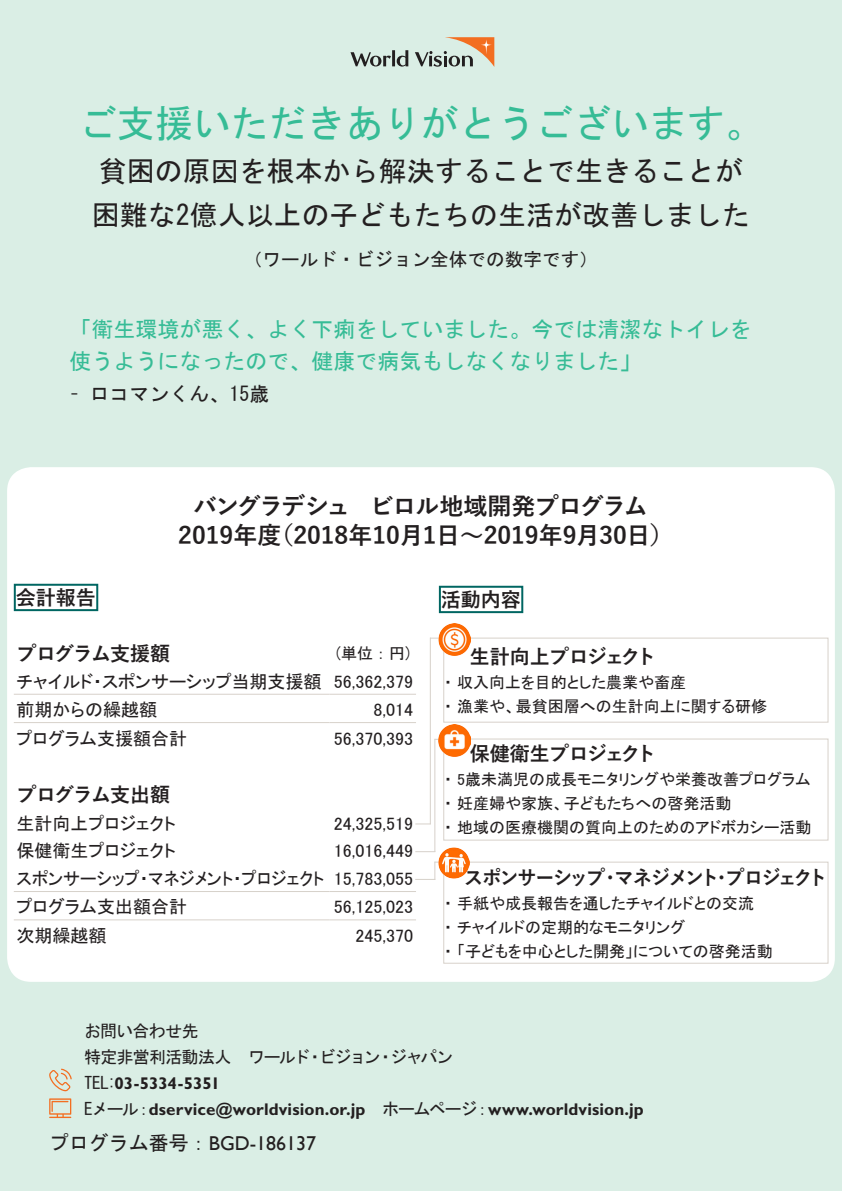
<style>
.page{position:relative;width:842px;height:1191px;background:#daeee5}
.page>*{position:absolute;margin:0;border:0;box-sizing:border-box;transform-origin:0 0}
.FY20_BC_ThankYou_C2{font:38px "MS Gothic";color:#36bc96}
.FY20_BC_ThankYou_BK{font:28px/44px "MS Gothic";color:#231f20}
.t1{font:700 24px "Yu Gothic";color:#231f20}
.t2{font:700 24px "Yu Gothic";letter-spacing:-.055em;color:#231f20}
.FY20_BC_Quote_C2{font:22px/32px "MS Gothic";color:#36bc96}
.t3{font:700 20px "Yu Gothic";letter-spacing:-.05em;color:#231f20}
.t4{font:700 20px "Yu Gothic";letter-spacing:-.08em;color:#231f20;scale:.95 1}
.t5{font:20px "Gill Sans";color:#231f20}
.Fy20_BC_Citation_BK{font:20px "MS Gothic";color:#231f20}
.FY20_BC_ThankYou_BK-2{font:18.6px "MS Gothic";color:#231f20}
.t6{font:18px "MS P Gothic";color:#231f20}
.t7{font:18px "MS P Gothic";color:#231f20;scale:.95 1}
.FY20_BC_Contacts_BK{font:700 17px "Gill Sans Std";letter-spacing:.005em;color:#231f20}
.FY20_BC_Contacts_BK-2{font:17px "MS Gothic";letter-spacing:-.05em;color:#231f20}
.t8{font:16px "MS P Gothic";color:#231f20}
.t9{font:16px "MS Gothic";color:#231f20}
.s1{font-size:24px}
.s2{font-weight:400}
.s3{font-family:"MS Gothic";font-weight:400}
.s4{font-family:"MS Gothic"}
</style>
<div class="page">
<svg style="left:350px;top:37px;width:144px;height:30px"></svg>
<div style="left:7px;top:467px;width:828px;height:514px;background:#fff;border-radius:24px"></div>
<hr style="left:434px;top:739px;width:1px;height:113px;background:#d7d1ca">
<svg style="left:415px;top:851px;width:19px;height:1px"></svg>
<svg style="left:49px;top:1098px;width:22px;height:20px"></svg>
<svg style="left:49px;top:1068px;width:23px;height:23px"></svg>
<div style="left:443px;top:637px;width:385px;height:85px;border:1px solid #d7d1ca"></div>
<div style="left:443px;top:738px;width:385px;height:102px;border:1px solid #d7d1ca"></div>
<div style="left:443px;top:861px;width:385px;height:102px;border:1px solid #d7d1ca"></div>
<hr style="left:430px;top:637px;width:1px;height:187px;background:#d7d1ca">
<svg style="left:415px;top:823px;width:15px;height:1px"></svg>
<hr style="left:14px;top:693px;width:316px;height:1px;background:#d7d1ca">
<hr style="left:330px;top:693px;width:86px;height:1px;background:#d7d1ca">
<hr style="left:14px;top:722px;width:316px;height:1px;background:#d7d1ca">
<hr style="left:330px;top:722px;width:86px;height:1px;background:#d7d1ca">
<hr style="left:14px;top:891px;width:316px;height:1px;background:#d7d1ca">
<hr style="left:330px;top:891px;width:86px;height:1px;background:#d7d1ca">
<hr style="left:14px;top:919px;width:316px;height:1px;background:#d7d1ca">
<hr style="left:330px;top:919px;width:86px;height:1px;background:#d7d1ca">
<div style="left:14px;top:584px;width:84px;height:27px;border:2px solid #006662"></div>
<div style="left:439px;top:586px;width:84px;height:27px;border:2px solid #006662"></div>
<img style="left:439px;top:624px;width:32px;height:31px">
<img style="left:439px;top:724px;width:32px;height:32px">
<svg style="left:415px;top:861px;width:39px;height:19px"></svg>
<img style="left:439px;top:848px;width:30px;height:30px">
<p class="FY20_BC_ThankYou_C2" style="left:79px;top:104px;width:686px">ご支援いただきありがとうございます。</p>
<p class="FY20_BC_ThankYou_BK" style="left:92px;top:149px;width:660px">貧困の原因を根本から解決することで生きることが困難な2億人以上の子どもたちの生活が改善しました</p>
<p class="FY20_BC_ThankYou_BK-2" style="left:244px;top:250px;width:356px">（ワールド・ビジョン全体での数字です）</p>
<p class="FY20_BC_Quote_C2" style="left:69px;top:313px;width:683px">「衛生環境が悪く、よく下痢をしていました。今では清潔なトイレを使うようになったので、健康で病気もしなくなりました<span class="s1">」</span></p>
<p class="Fy20_BC_Citation_BK" style="left:69px;top:384px;width:202px">– ロコマンくん、15歳</p>
<p class="t2" style="left:193px;top:492px;width:456px">バングラデシュ　ビロル地域開発プログラム</p>
<p class="t1" style="left:178px;top:521px;width:497px">2019年度（2018年10月1日～2019年9月30日）</p>
<p class="t3" style="left:16px;top:587px;width:81px">会計報告</p>
<p class="t3" style="left:441px;top:589px;width:81px">活動内容</p>
<p class="t3" style="left:17px;top:642px;width:155px">プログラム支援額</p>
<p class="t9" style="left:333px;top:645px;width:81px">(単位：円)</p>
<p class="t6" style="left:17px;top:672px;width:306px">チャイルド・スポンサーシップ当期支援額</p>
<p class="t6" style="left:334px;top:672px;width:81px">56,362,379</p>
<p class="t6" style="left:17px;top:700px;width:142px">前期からの繰越額</p>
<p class="t6" style="left:373px;top:700px;width:41px">8,014</p>
<p class="t6" style="left:17px;top:729px;width:172px">プログラム支援額合計</p>
<p class="t6" style="left:334px;top:729px;width:81px">56,370,393</p>
<p class="t3" style="left:17px;top:783px;width:155px">プログラム支出額</p>
<p class="t6" style="left:17px;top:814px;width:161px">生計向上プロジェクト</p>
<p class="t6" style="left:334px;top:814px;width:81px">24,325,519</p>
<p class="t6" style="left:17px;top:842px;width:161px">保健衛生プロジェクト</p>
<p class="t6" style="left:334px;top:842px;width:81px">16,016,449</p>
<p class="t7" style="left:17px;top:869px;width:325px">スポンサーシップ・マネジメント・プロジェクト</p>
<p class="t6" style="left:334px;top:869px;width:81px">15,783,055</p>
<p class="t6" style="left:17px;top:898px;width:172px">プログラム支出額合計</p>
<p class="t6" style="left:334px;top:898px;width:81px">56,125,023</p>
<p class="t6" style="left:17px;top:926px;width:91px">次期繰越額</p>
<p class="t6" style="left:355px;top:926px;width:59px">245,370</p>
<p class="t3" style="left:444px;top:645px;width:214px"><span class="s2">　</span> 生計向上プロジェクト</p>
<p class="t8" style="left:444px;top:674px;width:243px">・ 収入向上を目的とした農業や畜産</p>
<p class="t8" style="left:444px;top:698px;width:324px">・ 漁業や、最貧困層への生計向上に関する研修</p>
<p class="t3" style="left:444px;top:743px;width:214px"><span class="s2">　</span> 保健衛生プロジェクト</p>
<p class="t8" style="left:444px;top:771px;width:368px">・ 5歳未満児の成長モニタリングや栄養改善プログラム</p>
<p class="t8" style="left:444px;top:795px;width:289px">・ 妊産婦や家族、子どもたちへの啓発活動</p>
<p class="t8" style="left:444px;top:819px;width:369px">・ 地域の医療機関の質向上のためのアドボカシー活動</p>
<p class="t4" style="left:464px;top:866px;width:384px">スポンサーシップ・マネジメント・プロジェクト</p>
<p class="t8" style="left:444px;top:894px;width:311px">・ 手紙や成長報告を通したチャイルドとの交流</p>
<p class="t8" style="left:444px;top:918px;width:243px">・ チャイルドの定期的なモニタリング</p>
<p class="t8" style="left:444px;top:942px;width:330px">・ 「子どもを中心とした開発」についての啓発活動</p>
<p class="FY20_BC_Contacts_BK-2" style="left:84px;top:1022px;width:116px">お問い合わせ先</p>
<p class="FY20_BC_Contacts_BK-2" style="left:84px;top:1048px;width:371px">特定非営利活動法人　ワールド・ビジョン・ジャパン</p>
<p class="FY20_BC_Contacts_BK" style="left:84px;top:1073px;width:138px"><span class="s3">TEL:</span>03-5334-5351</p>
<p class="FY20_BC_Contacts_BK" style="left:84px;top:1099px;width:561px"><span class="s3">Eメール：</span>dservice@worldvision.or.jp <span class="s3">ホームページ：</span>www.worldvision.jp</p>
<p class="t5" style="left:49px;top:1131px;width:269px"><span class="s4">プログラム番号：</span>BGD-186137</p>
</div>
